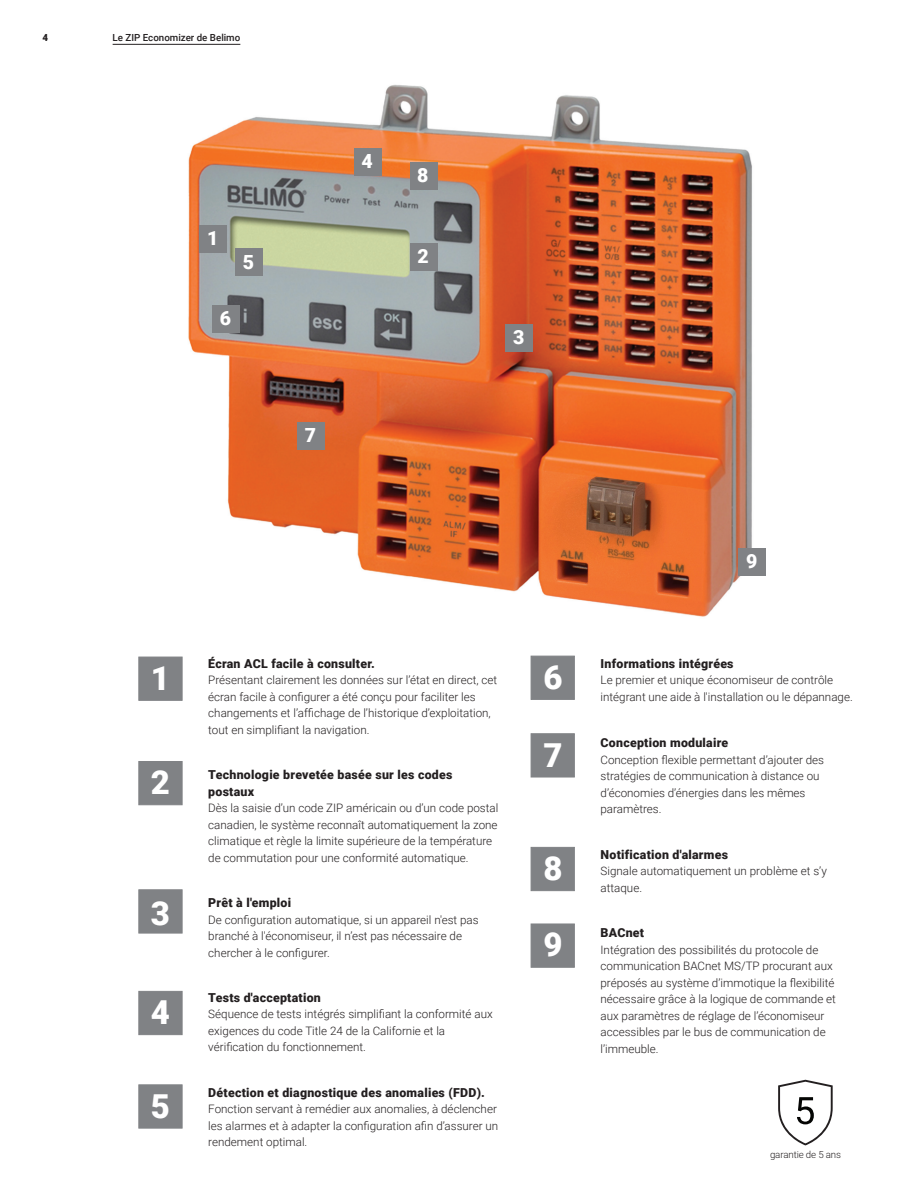
<style>
.page{position:relative;width:918px;height:1188px;background:#fff}
.page>*{position:absolute;margin:0;border:0;box-sizing:border-box;transform-origin:0 0}
.Belimo_subtitle_8_25{font:900 33px "Roboto";color:#fff}
.Belimo_subtitle_8_25-2{font:900 19.5px "Roboto";color:#fff}
.Belimo_subtitle_8_25-3{font:900 12.3px/16.5px "Roboto";letter-spacing:.02em;color:#231f20}
.Belimo_Body_small_un{font:300 11.7px/16.5px "Roboto";color:#231f20}
.t1{font:500 9.75px "Roboto";color:#231f20}
.t2{font:300 9.75px "Roboto";letter-spacing:-.01em;color:#231f20}
.t3{font:900 9.75px "Roboto";color:#231f20}
</style>
<div class="page">
<hr style="left:113px;top:44px;width:127px;height:1px;background:#231f20">
<img style="left:188px;top:84px;width:564px;height:533px">
<div style="left:531px;top:656px;width:43px;height:44px;background:#808285"></div>
<div style="left:531px;top:734px;width:43px;height:43px;background:#808285"></div>
<div style="left:531px;top:847px;width:43px;height:44px;background:#808285"></div>
<div style="left:531px;top:924px;width:43px;height:43px;background:#808285"></div>
<div style="left:139px;top:657px;width:43px;height:43px;background:#808285"></div>
<div style="left:139px;top:761px;width:43px;height:44px;background:#808285"></div>
<div style="left:139px;top:890px;width:43px;height:43px;background:#808285"></div>
<div style="left:139px;top:991px;width:43px;height:44px;background:#808285"></div>
<div style="left:139px;top:1085px;width:43px;height:43px;background:#808285"></div>
<div style="left:200px;top:225px;width:27px;height:28px;background:#808285"></div>
<div style="left:410px;top:243px;width:28px;height:28px;background:#808285"></div>
<div style="left:506px;top:324px;width:27px;height:28px;background:#808285"></div>
<div style="left:354px;top:148px;width:28px;height:28px;background:#808285"></div>
<div style="left:235px;top:249px;width:28px;height:27px;background:#808285"></div>
<div style="left:212px;top:305px;width:28px;height:28px;background:#808285"></div>
<div style="left:297px;top:422px;width:28px;height:28px;background:#808285"></div>
<div style="left:410px;top:162px;width:28px;height:28px;background:#808285"></div>
<svg style="left:778px;top:1080px;width:55px;height:65px"></svg>
<div style="left:738px;top:548px;width:28px;height:28px;background:#808285"></div>
<p class="t3" style="left:43px;top:31px;width:7px">4</p>
<p class="t1" style="left:113px;top:31px;width:129px">Le ZIP Economizer de Belimo</p>
<p class="Belimo_subtitle_8_25-2" style="left:207px;top:225px;width:13px">1</p>
<p class="Belimo_subtitle_8_25-2" style="left:243px;top:248px;width:13px">5</p>
<p class="Belimo_subtitle_8_25-2" style="left:220px;top:305px;width:13px">6</p>
<p class="Belimo_subtitle_8_25-2" style="left:361px;top:148px;width:13px">4</p>
<p class="Belimo_subtitle_8_25-2" style="left:417px;top:162px;width:13px">8</p>
<p class="Belimo_subtitle_8_25-2" style="left:418px;top:243px;width:13px">2</p>
<p class="Belimo_subtitle_8_25-2" style="left:305px;top:422px;width:13px">7</p>
<p class="Belimo_subtitle_8_25-2" style="left:513px;top:324px;width:13px">3</p>
<p class="Belimo_subtitle_8_25" style="left:151px;top:655px;width:21px">1</p>
<p class="Belimo_subtitle_8_25" style="left:151px;top:759px;width:21px">2</p>
<p class="Belimo_subtitle_8_25" style="left:151px;top:890px;width:21px">3</p>
<p class="Belimo_subtitle_8_25" style="left:151px;top:989px;width:21px">4</p>
<p class="Belimo_subtitle_8_25" style="left:151px;top:1083px;width:21px">5</p>
<p class="Belimo_subtitle_8_25-3" style="left:208px;top:655px;width:168px">Écran ACL facile à consulter.</p>
<p class="Belimo_Body_small_un" style="left:208px;top:671px;width:290px">Présentant clairement les données sur l’état en direct, cet écran facile à configurer a été conçu pour faciliter les changements et l’affichage de l’historique d’exploitation, tout en simplifiant la navigation.</p>
<p class="Belimo_subtitle_8_25-3" style="left:208px;top:766px;width:246px">Technologie brevetée basée sur les codes postaux</p>
<p class="Belimo_Body_small_un" style="left:208px;top:799px;width:292px">Dès la saisie d’un code ZIP américain ou d’un code postal canadien, le système reconnaît automatiquement la zone climatique et règle la limite supérieure de la température de commutation pour une conformité automatique.</p>
<p class="Belimo_subtitle_8_25-3" style="left:208px;top:894px;width:84px">Prêt à l'emploi</p>
<p class="Belimo_Body_small_un" style="left:208px;top:911px;width:272px">De configuration automatique, si un appareil n'est pas branché à l'économiseur, il n’est pas nécessaire de chercher à le configurer.</p>
<p class="Belimo_subtitle_8_25-3" style="left:208px;top:989px;width:114px">Tests d'acceptation</p>
<p class="Belimo_Body_small_un" style="left:208px;top:1006px;width:286px">Séquence de tests intégrés simplifiant la conformité aux exigences du code Title 24 de la Californie et la vérification du fonctionnement.</p>
<p class="Belimo_subtitle_8_25-3" style="left:208px;top:1084px;width:278px">Détection et diagnostique des anomalies (FDD).</p>
<p class="Belimo_Body_small_un" style="left:208px;top:1101px;width:291px;text-align:justify">Fonction servant à remédier aux anomalies, à déclencher les alarmes et à adapter la configuration afin d’assurer un rendement optimal.</p>
<p class="Belimo_subtitle_8_25" style="left:543px;top:654px;width:21px">6</p>
<p class="Belimo_subtitle_8_25" style="left:543px;top:732px;width:21px">7</p>
<p class="Belimo_subtitle_8_25" style="left:543px;top:845px;width:21px">8</p>
<p class="Belimo_subtitle_8_25" style="left:543px;top:921px;width:21px">9</p>
<p class="Belimo_subtitle_8_25-2" style="left:746px;top:548px;width:13px">9</p>
<p class="Belimo_subtitle_8_25-3" style="left:601px;top:655px;width:135px">Informations intégrées</p>
<p class="Belimo_Body_small_un" style="left:601px;top:671px;width:254px">Le premier et unique économiseur de contrôle intégrant une aide à l'installation ou le dépannage.</p>
<p class="Belimo_subtitle_8_25-3" style="left:601px;top:734px;width:129px">Conception modulaire</p>
<p class="Belimo_Body_small_un" style="left:601px;top:751px;width:225px">Conception flexible permettant d’ajouter des stratégies de communication à distance ou d’économies d’énergies dans les mêmes paramètres.</p>
<p class="Belimo_subtitle_8_25-3" style="left:601px;top:846px;width:129px">Notification d'alarmes</p>
<p class="Belimo_Body_small_un" style="left:601px;top:862px;width:228px">Signale automatiquement un problème et s’y attaque.</p>
<p class="Belimo_subtitle_8_25-3" style="left:601px;top:924px;width:45px">BACnet</p>
<p class="Belimo_Body_small_un" style="left:601px;top:941px;width:237px">Intégration des possibilités du protocole de communication BACnet MS/TP procurant aux préposés au système d’immotique la flexibilité nécessaire grâce à la logique de commande et aux paramètres de réglage de l’économiseur accessibles par le bus de communication de l’immeuble.</p>
<p class="t2" style="left:770px;top:1148px;width:73px">garantie de 5 ans</p>
</div>
